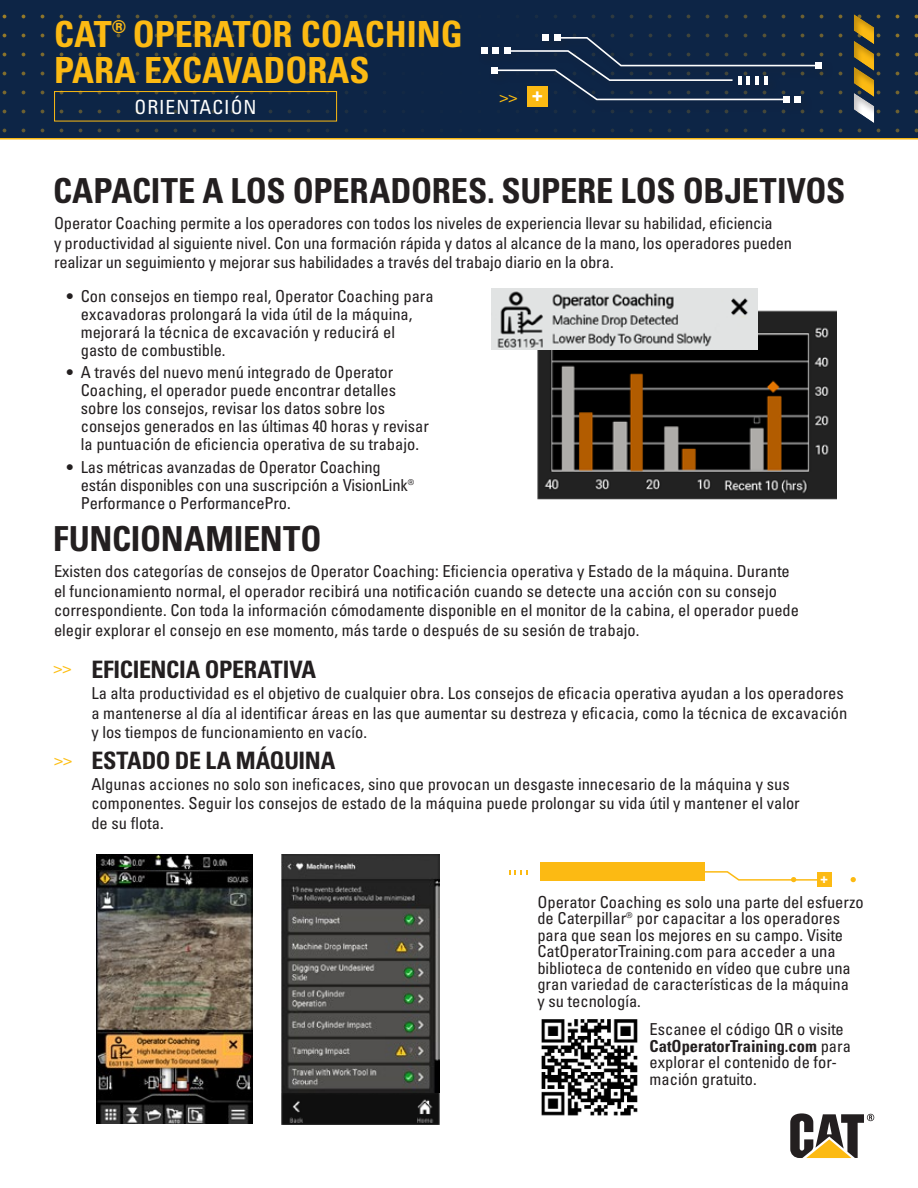
<style>
.page{position:relative;width:918px;height:1188px;background:#fff}
.page>*{position:absolute;margin:0;border:0;box-sizing:border-box;transform-origin:0 0}
.t1{font:36px "Univers LTCYR 67 Bold Cond";color:#fcba13}
.Body_Copy{font:34.5px "Univers LTCYR 67 Bold Cond";letter-spacing:-.005em;color:#231f20}
.Body_Copy-2{font:24px "Univers LTCYR 67 Bold Cond";letter-spacing:-.015em;color:#231f20}
.t2{font:condensed 19.5px "Univers LTCYR 57";letter-spacing:.05em;color:#fff}
.t3{font:condensed 18px "Univers LTCYR 57";color:#fdbe12}
.t4{font:700 18px "Univers LT Std";color:#fff}
.Body_Copy-3{font:condensed 16.5px/18px "Univers LTCYR 57";color:#231f20}
.t5{font:700 12.6px "Univers LT Std";color:#fff}
.s1{color:#fcba17}
.s2{font-family:"Univers LTCYR 67 Bold Cond";font-stretch:normal}
</style>
<div class="page">
<svg style="left:790px;top:1113px;width:84px;height:45px"></svg>
<img style="left:97px;top:854px;width:155px;height:269px">
<img style="left:282px;top:854px;width:157px;height:271px">
<svg style="left:0;top:0;width:918px;height:140px;background:#666247"></svg>
<div style="left:2px;top:0;width:916px;height:135px;background:#0d2546"></div>
<div style="left:815px;top:62px;width:6px;height:7px;background:#fff"></div>
<div style="left:783px;top:96px;width:7px;height:7px;background:#fff"></div>
<div style="left:794px;top:96px;width:7px;height:7px;background:#fff"></div>
<div style="left:493px;top:47px;width:6px;height:7px;background:#fff"></div>
<div style="left:481px;top:47px;width:7px;height:7px;background:#fff"></div>
<div style="left:492px;top:67px;width:6px;height:7px;background:#fff"></div>
<svg style="left:498px;top:35px;width:322px;height:66px"></svg>
<div style="left:851px;top:14px;width:24px;height:111px;background:#231f20;opacity:.25"></div>
<div style="left:54px;top:91px;width:283px;height:30px;border:1px solid #fcba13"></div>
<div style="left:527px;top:86px;width:21px;height:20px;background:#fcba13"></div>
<div style="left:817px;top:873px;width:14px;height:14px;background:#fcba13"></div>
<svg style="left:851px;top:877px;width:5px;height:5px"></svg>
<div style="left:540px;top:862px;width:165px;height:19px;background:#fcba13"></div>
<svg style="left:509px;top:870px;width:18px;height:5px"></svg>
<svg style="left:705px;top:871px;width:114px;height:11px"></svg>
<img style="left:537px;top:308px;width:300px;height:191px">
<img style="left:491px;top:288px;width:266px;height:62px">
<img style="left:541px;top:1019px;width:97px;height:97px">
<p class="t1" style="left:54px;top:12px;width:410px">CAT<span class="s1">®</span> OPERATOR COACHING</p>
<p class="t1" style="left:54px;top:48px;width:317px">PARA EXCAVADORAS</p>
<p class="t2" style="left:135px;top:95px;width:124px">ORIENTACIÓN</p>
<p class="t3" style="left:499px;top:85px;width:19px">&gt;&gt;</p>
<p class="t4" style="left:532px;top:84px;width:12px">+</p>
<p class="Body_Copy" style="left:53px;top:170px;width:794px">CAPACITE A LOS OPERADORES. SUPERE LOS OBJETIVOS</p>
<p class="Body_Copy-3" style="left:54px;top:213px;width:740px;line-height:19.8px">Operator Coaching permite a los operadores con todos los niveles de experiencia llevar su habilidad, eficiencia<br>y productividad al siguiente nivel. Con una formación rápida y datos al alcance de la mano, los operadores pueden realizar un seguimiento y mejorar sus habilidades a través del trabajo diario en la obra.</p>
<p class="Body_Copy-3" style="left:81px;top:286px;width:354px;text-indent:-14px">• Con consejos en tiempo real, Operator Coaching para excavadoras prolongará la vida útil de la máquina, mejorará la técnica de excavación y reducirá el gasto de combustible.</p>
<p class="Body_Copy-3" style="left:81px;top:363px;width:350px;text-indent:-14px">• A través del nuevo menú integrado de Operator Coaching, el operador puede encontrar detalles sobre los consejos, revisar los datos sobre los consejos generados en las últimas 40 horas y revisar la puntuación de eficiencia operativa de su trabajo.</p>
<p class="Body_Copy-3" style="left:81px;top:457px;width:335px;text-indent:-14px">• Las métricas avanzadas de Operator Coaching están disponibles con una suscripción a VisionLink®<br>Performance o PerformancePro.</p>
<p class="Body_Copy" style="left:53px;top:518px;width:270px">FUNCIONAMIENTO</p>
<p class="Body_Copy-3" style="left:54px;top:561px;width:747px;line-height:19.5px">Existen dos categorías de consejos de Operator Coaching: Eficiencia operativa y Estado de la máquina. Durante el funcionamiento normal, el operador recibirá una notificación cuando se detecte una acción con su consejo correspondiente. Con toda la información cómodamente disponible en el monitor de la cabina, el operador puede elegir explorar el consejo en ese momento, más tarde o después de su sesión de trabajo.</p>
<p class="t3" style="left:54px;top:656px;width:19px">&gt;&gt;</p>
<p class="t3" style="left:54px;top:748px;width:19px">&gt;&gt;</p>
<p class="Body_Copy-2" style="left:91px;top:655px;width:226px">EFICIENCIA OPERATIVA</p>
<p class="Body_Copy-3" style="left:91px;top:683px;width:758px;line-height:19.5px">La alta productividad es el objetivo de cualquier obra. Los consejos de eficacia operativa ayudan a los operadores a mantenerse al día al identificar áreas en las que aumentar su destreza y eficacia, como la técnica de excavación y los tiempos de funcionamiento en vacío.</p>
<p class="Body_Copy-2" style="left:91px;top:746px;width:246px">ESTADO DE LA MÁQUINA</p>
<p class="Body_Copy-3" style="left:91px;top:774px;width:710px;line-height:19.5px">Algunas acciones no solo son ineficaces, sino que provocan un desgaste innecesario de la máquina y sus componentes. Seguir los consejos de estado de la máquina puede prolongar su vida útil y mantener el valor de su flota.</p>
<p class="t5" style="left:821px;top:871px;width:9px">+</p>
<p class="Body_Copy-3" style="left:537px;top:893px;width:328px;line-height:16.5px">Operator Coaching es solo una parte del esfuerzo de Caterpillar® por capacitar a los operadores para que sean los mejores en su campo. Visite CatOperatorTraining.com para acceder a una biblioteca de contenido en vídeo que cubre una gran variedad de características de la máquina<br>y su tecnología.</p>
<p class="Body_Copy-3" style="left:650px;top:1021px;width:203px;line-height:16.5px">Escanee el código QR o visite<br><span class="s2">CatOperatorTraining.com</span> para explorar el contenido de for&shy;mación gratuito.</p>
</div>
